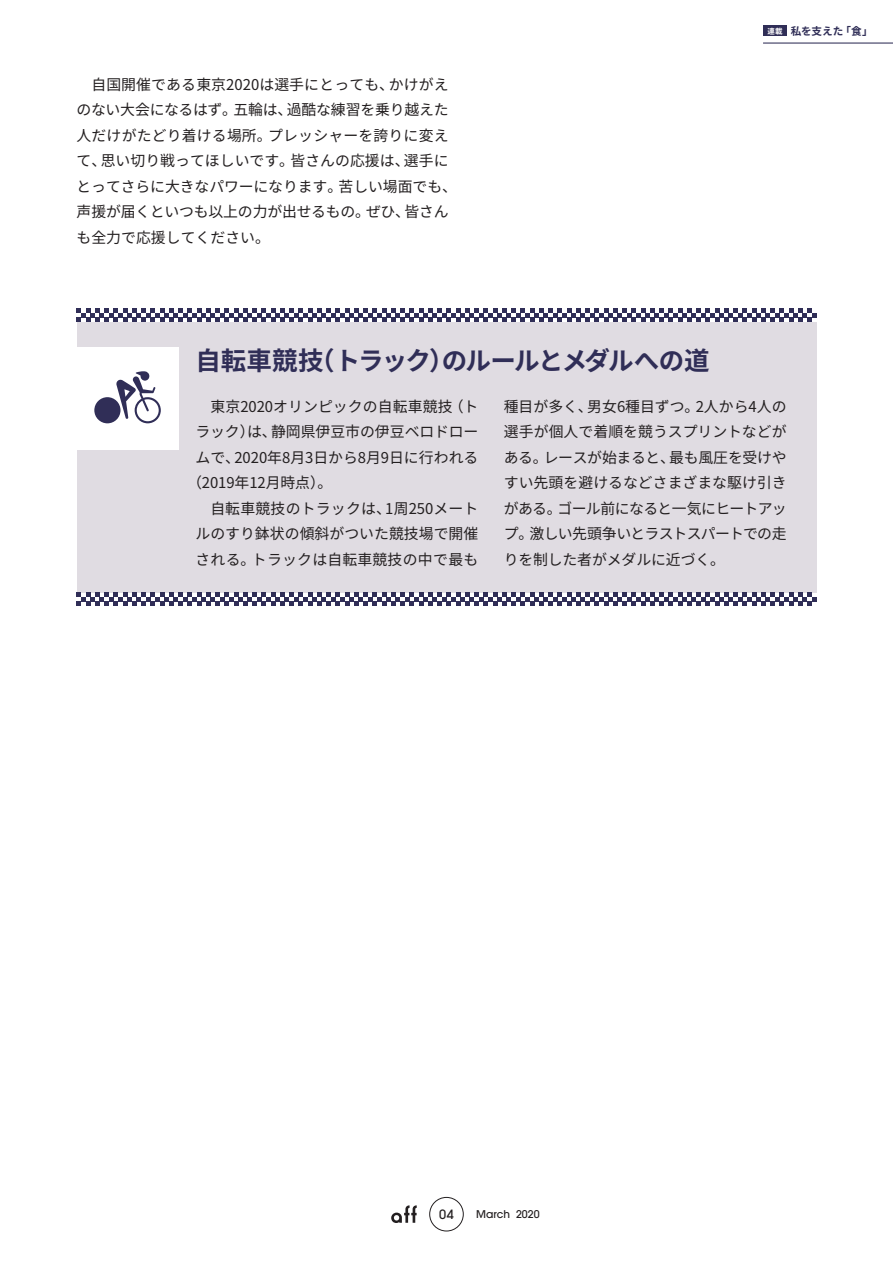
<style>
.page{position:relative;width:893px;height:1263px;background:#fff}
.page>*{position:absolute;margin:0;border:0;box-sizing:border-box;transform-origin:0 0}
.t1{font:700 25.5px "Noto Sans JP";letter-spacing:-.045em;color:#302e57}
.t2{font:14.85px/25.5px "Noto Sans JP";color:#231f20}
.t3{font:500 12.75px "Avant Garde";color:#231f20}
.t4{font:700 10.65px "Noto Sans JP";letter-spacing:-.015em;color:#302e57}
.t5{font:500 10.65px "Avant Garde";color:#231f20}
.s1{font-size:7.5px;color:#fff}
</style>
<div class="page">
<svg style="left:391px;top:1205px;width:26px;height:18px"></svg>
<div style="left:429px;top:1197px;width:34px;height:34px;border:1px solid #231f20;border-radius:50%"></div>
<hr style="left:763px;top:43px;width:130px;height:1px;background:#302e57">
<div style="left:763px;top:26px;width:24px;height:10px;background:#302e57"></div>
<div style="left:77px;top:322px;width:739px;height:270px;background:#e0dce2"></div>
<svg style="left:77px;top:308px;width:739px;height:14px"></svg>
<svg style="left:77px;top:592px;width:739px;height:14px"></svg>
<div style="left:77px;top:348px;width:102px;height:102px;background:#fff"></div>
<svg style="left:116px;top:371px;width:45px;height:52px"></svg>
<div style="left:94px;top:397px;width:27px;height:26px;background:#302e57;border-radius:50%"></div>
<p class="t2" style="left:77px;top:72px;width:382px;text-indent:15px">自国開催である東京2020は選手にとっても、かけがえのない大会になるはず。五輪は、過酷な練習を乗り越えた人だけがたどり着ける場所。プレッシャーを誇りに変えて、思い切り戦ってほしいです。皆さんの応援は、選手にとってさらに大きなパワーになります。苦しい場面でも、声援が届くといつも以上の力が出せるもの。ぜひ、皆さんも全力で応援してください。</p>
<p class="t4" style="left:767px;top:25px;width:107px"><span class="s1">連載</span> 私を支えた 「食」</p>
<h1 class="t1" style="left:196px;top:346px;width:516px">自転車競技（トラック）のルールとメダルへの道</h1>
<p class="t2" style="left:210px;top:394px;width:270px">東京2020オリンピックの自転車競技（ト</p>
<p class="t2" style="left:195px;top:419px;width:284px">ラック）は、静岡県伊豆市の伊豆ベロドロー</p>
<p class="t2" style="left:196px;top:445px;width:284px">ムで、2020年8月3日から8月9日に行われる</p>
<p class="t2" style="left:187px;top:470px;width:147px">（2019年12月時点）。</p>
<p class="t2" style="left:210px;top:496px;width:270px">自転車競技のトラックは、1周250メート</p>
<p class="t2" style="left:196px;top:521px;width:284px">ルのすり鉢状の傾斜がついた競技場で開催</p>
<p class="t2" style="left:195px;top:547px;width:284px">される。トラックは自転車競技の中で最も</p>
<p class="t2" style="left:504px;top:394px;width:285px;text-align:justify">種目が多く、男女6種目ずつ。2人から4人の選手が個人で着順を競うスプリントなどがある。レースが始まると、最も風圧を受けやすい先頭を避けるなどさまざまな駆け引きがある。ゴール前になると一気にヒートアップ。激しい先頭争いとラストスパートでの走りを制した者がメダルに近づく。</p>
<p class="t3" style="left:439px;top:1206px;width:16px">04</p>
<p class="t5" style="left:476px;top:1208px;width:65px">March 2020</p>
</div>
